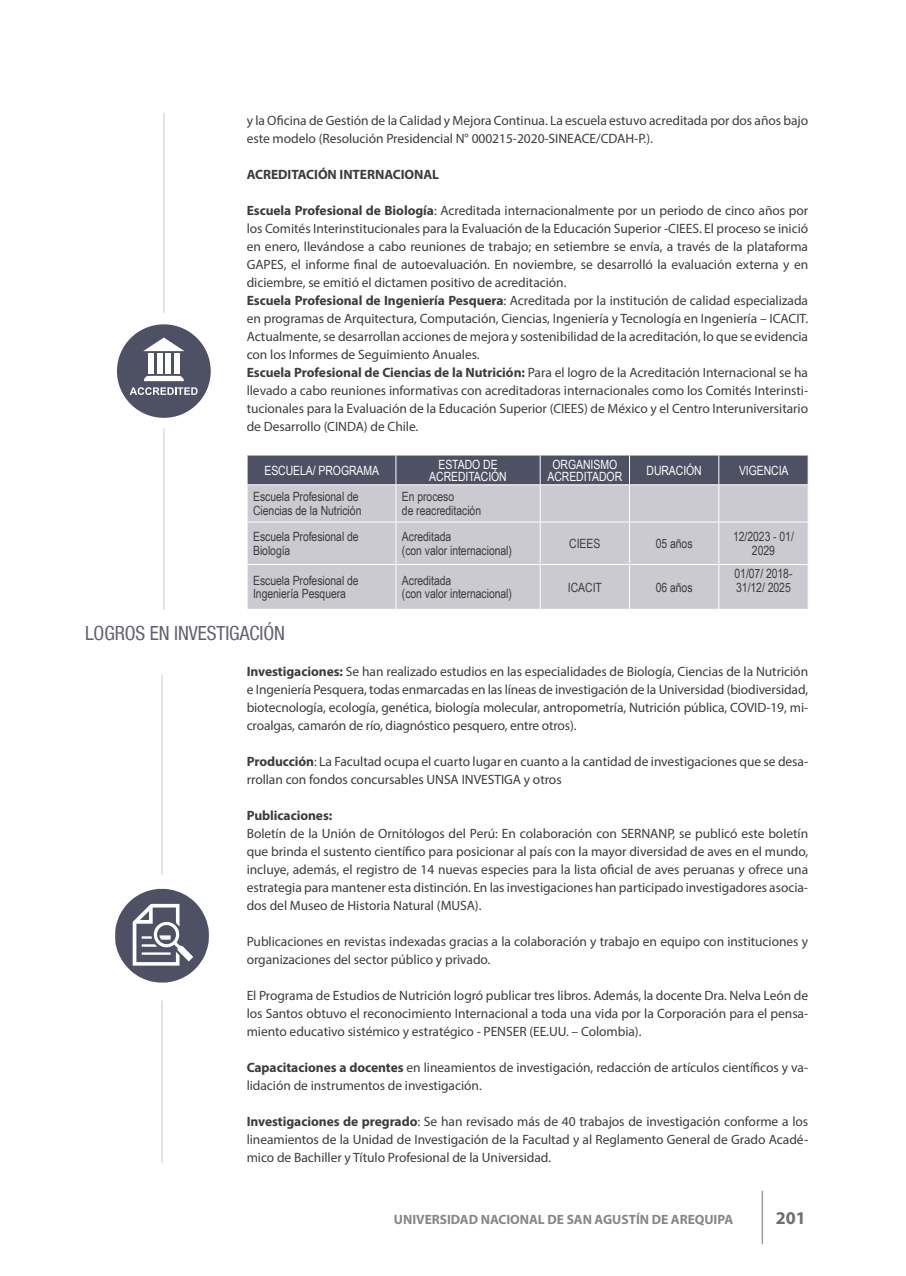
<style>
.page{position:relative;width:906px;height:1276px;background:#fff}
.page>*{position:absolute;margin:0;border:0;box-sizing:border-box;transform-origin:0 0}
.t1{font:condensed 19.5px "Helvetica Neue LT Com";letter-spacing:-.005em;color:#606172}
.t2{font:700 18px "Myriad Pro";color:#706f6f}
.t3{font:13.5px/18px "Myriad Pro";letter-spacing:-.005em;color:#3c3c3b}
.t4{font:700 13.5px "Myriad Pro";letter-spacing:-.005em;color:#878787}
.t5{font:700 13.5px "Myriad Pro";letter-spacing:-.005em;color:#3c3c3b}
.t6{font:12.75px/13.5px "Arial Narrow";letter-spacing:-.005em;color:#3c3c3b}
.t7{font:12.75px/12px "Arial Narrow";letter-spacing:-.005em;color:#fff;text-align:center}
.s1{font-weight:700}
</style>
<div class="page">
<hr style="left:761px;top:1190px;width:2px;height:54px;background:#9d9d9c">
<div style="left:248px;top:485px;width:559px;height:124px;background:#cacad0"></div>
<div style="left:247px;top:455px;width:561px;height:29px;background:#4e5063"></div>
<hr style="left:395px;top:485px;width:1px;height:36px;background:#fff">
<hr style="left:540px;top:485px;width:1px;height:36px;background:#fff">
<hr style="left:629px;top:485px;width:1px;height:36px;background:#fff">
<hr style="left:718px;top:485px;width:1px;height:36px;background:#fff">
<hr style="left:247px;top:521px;width:149px;height:1px;background:#fff">
<hr style="left:396px;top:521px;width:144px;height:1px;background:#fff">
<hr style="left:395px;top:522px;width:1px;height:42px;background:#fff">
<hr style="left:540px;top:521px;width:89px;height:1px;background:#fff">
<hr style="left:540px;top:522px;width:1px;height:42px;background:#fff">
<hr style="left:629px;top:521px;width:90px;height:1px;background:#fff">
<hr style="left:629px;top:522px;width:1px;height:42px;background:#fff">
<hr style="left:719px;top:521px;width:89px;height:1px;background:#fff">
<hr style="left:718px;top:522px;width:1px;height:42px;background:#fff">
<hr style="left:247px;top:564px;width:149px;height:1px;background:#fff">
<hr style="left:396px;top:564px;width:144px;height:1px;background:#fff">
<hr style="left:395px;top:565px;width:1px;height:44px;background:#fff">
<hr style="left:540px;top:564px;width:89px;height:1px;background:#fff">
<hr style="left:540px;top:565px;width:1px;height:44px;background:#fff">
<hr style="left:629px;top:564px;width:90px;height:1px;background:#fff">
<hr style="left:629px;top:565px;width:1px;height:44px;background:#fff">
<hr style="left:719px;top:564px;width:89px;height:1px;background:#fff">
<hr style="left:718px;top:565px;width:1px;height:44px;background:#fff">
<div style="left:117px;top:324px;width:94px;height:94px;background:#4e5063;border-radius:50%"></div>
<svg style="left:144px;top:376px;width:40px;height:5px"></svg>
<svg style="left:143px;top:337px;width:41px;height:14px"></svg>
<div style="left:174px;top:353px;width:5px;height:21px;background:#fff"></div>
<div style="left:148px;top:353px;width:6px;height:21px;background:#fff"></div>
<div style="left:157px;top:353px;width:5px;height:21px;background:#fff"></div>
<div style="left:165px;top:353px;width:6px;height:21px;background:#fff"></div>
<svg style="left:130px;top:387px;width:67px;height:8px"></svg>
<hr style="left:163px;top:428px;width:2px;height:181px;background:#dcdce0">
<hr style="left:163px;top:113px;width:2px;height:200px;background:#dcdce0">
<svg style="left:115px;top:889px;width:94px;height:93px"></svg>
<hr style="left:161px;top:1000px;width:2px;height:163px;background:#dcdce0">
<hr style="left:161px;top:674px;width:2px;height:200px;background:#dcdce0">
<p class="t3" style="left:247px;top:111px;width:563px">y la Oficina de Gestión de la Calidad y Mejora Continua. La escuela estuvo acreditada por dos años bajo este modelo (Resolución Presidencial N° 000215-2020-SINEACE/CDAH-P.).</p>
<p class="t5" style="left:247px;top:165px;width:194px">ACREDITACIÓN INTERNACIONAL</p>
<p class="t3" style="left:247px;top:201px;width:563px"><span class="s1">Escuela Profesional de Biología</span>: Acreditada internacionalmente por un periodo de cinco años por los Comités Interinstitucionales para la Evaluación de la Educación Superior -CIEES. El proceso se inició en enero, llevándose a cabo reuniones de trabajo; en setiembre se envía, a través de la plataforma GAPES, el informe final de autoevaluación. En noviembre, se desarrolló la evaluación externa y en diciembre, se emitió el dictamen positivo de acreditación.<br><span class="s1">Escuela Profesional de Ingeniería Pesquera</span>: Acreditada por la institución de calidad especializada en programas de Arquitectura, Computación, Ciencias, Ingeniería y Tecnología en Ingeniería – ICACIT.<br>Actualmente, se desarrollan acciones de mejora y sostenibilidad de la acreditación, lo que se evidencia con los Informes de Seguimiento Anuales.<br><span class="s1">Escuela Profesional de Ciencias de la Nutrición:</span> Para el logro de la Acreditación Internacional se ha llevado a cabo reuniones informativas con acreditadoras internacionales como los Comités Interinsti&shy;tucionales para la Evaluación de la Educación Superior (CIEES) de México y el Centro Interuniversitario de Desarrollo (CINDA) de Chile.</p>
<p class="t7" style="left:264px;top:463px;width:116px">ESCUELA/ PROGRAMA</p>
<p class="t7" style="left:429px;top:457px;width:79px">ESTADO DE<br>ACREDITACIÓN</p>
<p class="t7" style="left:547px;top:457px;width:76px">ORGANISMO<br>ACREDITADOR</p>
<p class="t7" style="left:646px;top:463px;width:57px">DURACIÓN</p>
<p class="t7" style="left:739px;top:463px;width:51px">VIGENCIA</p>
<p class="t6" style="left:253px;top:489px;width:110px">Escuela Profesional de<br>Ciencias de la Nutrición</p>
<p class="t6" style="left:402px;top:489px;width:81px">En proceso<br>de reacreditación</p>
<p class="t6" style="left:253px;top:529px;width:107px">Escuela Profesional de<br>Biología</p>
<p class="t6" style="left:402px;top:529px;width:112px">Acreditada<br>(con valor internacional)</p>
<p class="t6" style="left:569px;top:536px;width:33px">CIEES</p>
<p class="t6" style="left:656px;top:536px;width:38px">05 años</p>
<p class="t6" style="left:733px;top:529px;width:62px;text-align:center">12/2023 - 01/<br>2029</p>
<p class="t6" style="left:253px;top:573px;width:107px">Escuela Profesional de<br>Ingeniería Pesquera</p>
<p class="t6" style="left:402px;top:573px;width:112px">Acreditada<br>(con valor internacional)</p>
<p class="t6" style="left:568px;top:580px;width:35px">ICACIT</p>
<p class="t6" style="left:656px;top:580px;width:38px">06 años</p>
<p class="t6" style="left:734px;top:566px;width:60px">01/07/ 2018-<br>31/12/ 2025</p>
<h1 class="t1" style="left:85px;top:621px;width:201px">LOGROS EN INVESTIGACIÓN</h1>
<p class="t3" style="left:247px;top:662px;width:563px;text-align:justify"><span class="s1">Investigaciones:</span> Se han realizado estudios en las especialidades de Biología, Ciencias de la Nutrición e Ingeniería Pesquera, todas enmarcadas en las líneas de investigación de la Universidad (biodiversidad, biotecnología, ecología, genética, biología molecular, antropometría, Nutrición pública, COVID-19, mi&shy;croalgas, camarón de río, diagnóstico pesquero, entre otros).</p>
<p class="t3" style="left:247px;top:752px;width:563px"><span class="s1">Producción</span>: La Facultad ocupa el cuarto lugar en cuanto a la cantidad de investigaciones que se desa&shy;rrollan con fondos concursables UNSA INVESTIGA y otros</p>
<p class="t5" style="left:247px;top:806px;width:87px">Publicaciones:</p>
<p class="t3" style="left:247px;top:824px;width:563px;text-align:justify">Boletín de la Unión de Ornitólogos del Perú: En colaboración con SERNANP, se publicó este boletín que brinda el sustento científico para posicionar al país con la mayor diversidad de aves en el mundo, incluye, además, el registro de 14 nuevas especies para la lista oficial de aves peruanas y ofrece una estrategia para mantener esta distinción. En las investigaciones han participado investigadores asocia&shy;dos del Museo de Historia Natural (MUSA).</p>
<p class="t3" style="left:247px;top:932px;width:563px">Publicaciones en revistas indexadas gracias a la colaboración y trabajo en equipo con instituciones y organizaciones del sector público y privado.</p>
<p class="t3" style="left:247px;top:986px;width:563px;text-align:justify">El Programa de Estudios de Nutrición logró publicar tres libros. Además, la docente Dra. Nelva León de los Santos obtuvo el reconocimiento Internacional a toda una vida por la Corporación para el pensa&shy;miento educativo sistémico y estratégico - PENSER (EE.UU. – Colombia).</p>
<p class="t3" style="left:247px;top:1058px;width:563px"><span class="s1">Capacitaciones a docentes</span> en lineamientos de investigación, redacción de artículos científicos y va&shy;lidación de instrumentos de investigación.</p>
<p class="t3" style="left:247px;top:1112px;width:563px;text-align:justify"><span class="s1">Investigaciones de pregrado</span>: Se han revisado más de 40 trabajos de investigación conforme a los lineamientos de la Unidad de Investigación de la Facultad y al Reglamento General de Grado Acadé&shy;mico de Bachiller y Título Profesional de la Universidad.</p>
<p class="t4" style="left:394px;top:1210px;width:341px">UNIVERSIDAD NACIONAL DE SAN AGUSTÍN DE AREQUIPA</p>
<h2 class="t2" style="left:776px;top:1206px;width:31px">201</h2>
</div>
